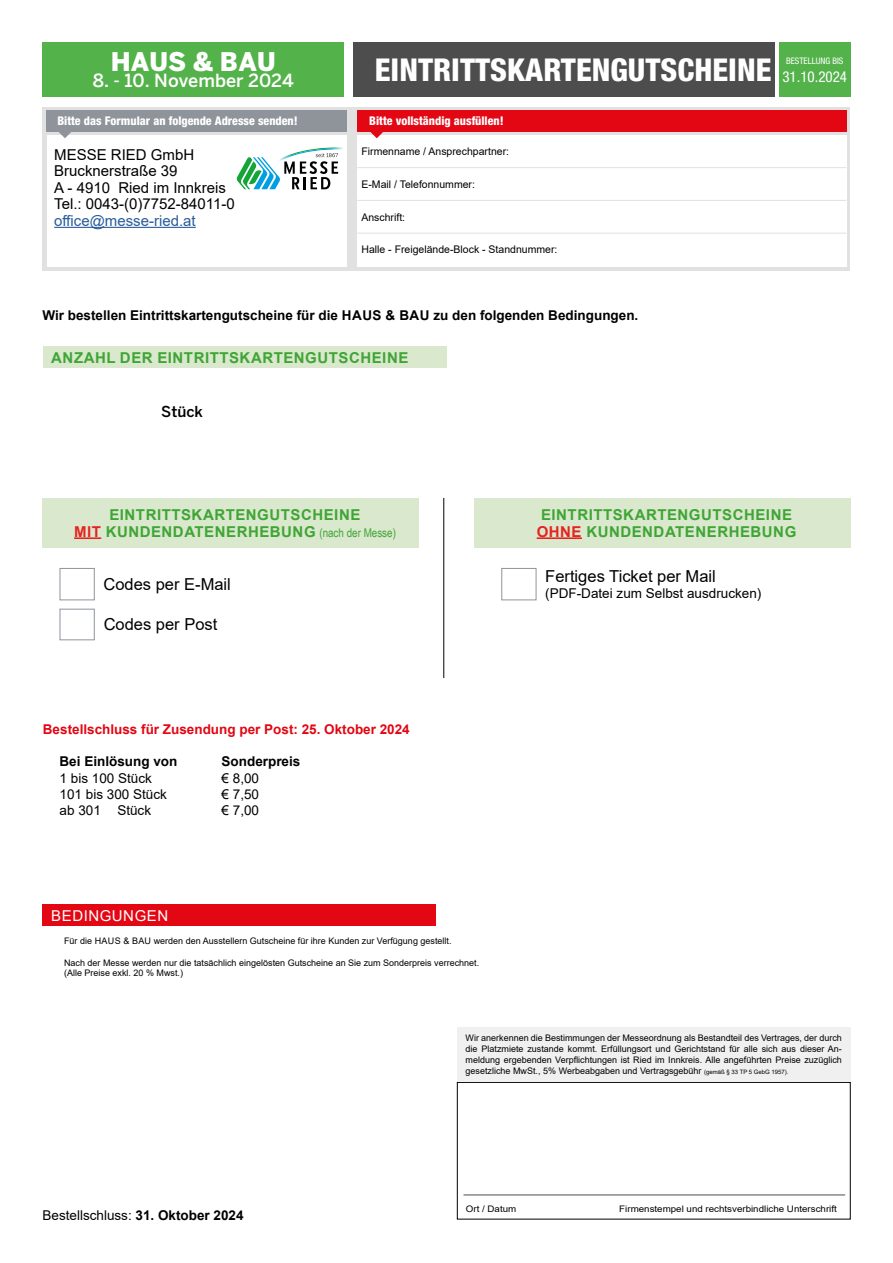
<style>
.page{position:relative;width:893px;height:1263px;background:#fff}
.page>*{position:absolute;margin:0;border:0;box-sizing:border-box;transform-origin:0 0}
.t1{font:800 condensed 31.5px "Helvetica Neue LT Std";color:#fff}
.t2{font:900 25.5px "Benton Sans";color:#fff}
.t3{font:500 18px "Benton Sans";color:#fff}
.t4{font:16.5px "Arial";color:#000}
.t5{font:700 15px/16.5px "Arial";letter-spacing:.035em;color:#3fa535;text-align:center}
.t6{font:15px/16.5px "Arial";color:#000}
.t7{font:15px "Arial";color:#275b9b}
.t8{font:15px "Arial";letter-spacing:.035em;color:#fff}
.t9{font:condensed 15px "Helvetica Neue LT Std";color:#fff}
.t10{font:500 15px "Benton Sans";color:#000}
.t11{font:700 13.5px "Arial";color:#000}
.t12{font:13.5px "Arial";color:#000}
.t13{font:13.5px "Arial";color:#010202}
.t14{font:700 13.5px "Arial";color:#e30613}
.t15{font:700 13.5px "Arial";color:#010202}
.t16{font:800 condensed 12px "Helvetica Neue LT Std";color:#fff}
.t17{font:10.5px "Arial";color:#000}
.t18{font:9px/10.8px "Arial";color:#000}
.t19{font:9px "Arial";color:#000;scale:1.08 1}
.t20{font:condensed 9px "Helvetica Neue LT Std";color:#fff}
.s1{color:#e52321}
.s2{font-family:"Arial Narrow";font-weight:400;font-size:12px}
.s3{font-weight:700}
.s4{font-size:6px}
</style>
<div class="page">
<div style="left:43px;top:107px;width:807px;height:163px;background:#e1e1e1"></div>
<div style="left:47px;top:135px;width:300px;height:132px;background:#fff"></div>
<div style="left:47px;top:111px;width:300px;height:21px;background:#8f949b"></div>
<svg style="left:59px;top:132px;width:12px;height:6px"></svg>
<hr style="left:54px;top:227px;width:142px;height:1px;background:#275b9b">
<svg style="left:237px;top:147px;width:106px;height:42px"></svg>
<div style="left:357px;top:135px;width:489px;height:132px;background:#fff"></div>
<hr style="left:357px;top:167px;width:489px;height:1px;background:#e1e1e1">
<hr style="left:357px;top:200px;width:489px;height:1px;background:#e1e1e1">
<hr style="left:357px;top:233px;width:489px;height:1px;background:#e1e1e1">
<div style="left:357px;top:111px;width:489px;height:21px;background:#e30613"></div>
<svg style="left:370px;top:132px;width:13px;height:6px"></svg>
<div style="left:779px;top:43px;width:71px;height:54px;background:#53b24a"></div>
<div style="left:43px;top:43px;width:301px;height:54px;background:#53b24a"></div>
<div style="left:354px;top:43px;width:421px;height:54px;background:#4d4d4d"></div>
<div style="left:43px;top:347px;width:403px;height:21px;background:#dae8ce"></div>
<div style="left:43px;top:904px;width:393px;height:22px;background:#e30613"></div>
<div style="left:60px;top:609px;width:35px;height:31px;border:1px solid #8f949b"></div>
<div style="left:60px;top:568px;width:35px;height:32px;border:1px solid #8f949b"></div>
<div style="left:43px;top:498px;width:376px;height:50px;background:#dae8ce"></div>
<hr style="left:74px;top:537px;width:27px;height:2px;background:#e52321">
<div style="left:474px;top:498px;width:376px;height:50px;background:#dae8ce"></div>
<hr style="left:537px;top:537px;width:45px;height:2px;background:#e52321">
<div style="left:501px;top:568px;width:35px;height:32px;border:1px solid #8f949b"></div>
<hr style="left:443px;top:498px;width:1px;height:180px;background:#000">
<div style="left:457px;top:1082px;width:393px;height:137px;border:1px solid #000"></div>
<div style="left:457px;top:1027px;width:393px;height:54px;background:#f0f0f0"></div>
<hr style="left:463px;top:1195px;width:382px;height:1px;background:#4d4d4d">
<h2 class="t2" style="left:111px;top:46px;width:166px">HAUS &amp; BAU</h2>
<h3 class="t3" style="left:93px;top:70px;width:202px">8. - 10. November 2024</h3>
<h3 class="t16" style="left:57px;top:114px;width:242px">Bitte das Formular an folgende Adresse senden!</h3>
<h3 class="t6" style="left:54px;top:146px;width:182px">MESSE RIED GmbH<br>Brucknerstraße 39<br>A - 4910 Ried im Innkreis<br>Tel.: 0043-(0)7752-84011-0</h3>
<h3 class="t7" style="left:54px;top:210px;width:143px">office@messe-ried.at</h3>
<h1 class="t1" style="left:375px;top:50px;width:398px">EINTRITTSKARTENGUTSCHEINE</h1>
<p class="t20" style="left:786px;top:56px;width:59px">BESTELLUNG BIS</p>
<h3 class="t9" style="left:782px;top:68px;width:66px">31.10.2024</h3>
<h3 class="t16" style="left:369px;top:114px;width:136px">Bitte vollständig ausfüllen!</h3>
<p class="t17" style="left:361px;top:144px;width:149px">Firmenname / Ansprechpartner:</p>
<p class="t17" style="left:361px;top:177px;width:115px">E-Mail / Telefonnummer:</p>
<p class="t17" style="left:361px;top:210px;width:45px">Anschrift:</p>
<p class="t17" style="left:361px;top:242px;width:198px">Halle - Freigelände-Block - Standnummer:</p>
<h3 class="t11" style="left:43px;top:305px;width:597px">Wir bestellen Eintrittskartengutscheine für die HAUS &amp; BAU zu den folgenden Bedingungen.</h3>
<h3 class="t5" style="left:51px;top:349px;width:359px">ANZAHL DER EINTRITTSKARTENGUTSCHEINE</h3>
<h3 class="t10" style="left:161px;top:402px;width:43px">Stück</h3>
<h3 class="t5" style="left:74px;top:507px;width:323px">EINTRITTSKARTENGUTSCHEINE<br><span class="s1">MIT</span> KUNDENDATENERHEBUNG <span class="s2">(nach der Messe)</span></h3>
<h3 class="t5" style="left:537px;top:507px;width:261px;text-align:left">EINTRITTSKARTENGUTSCHEINE<br><span class="s1">OHNE</span> KUNDENDATENERHEBUNG</h3>
<h3 class="t4" style="left:545px;top:565px;width:172px">Fertiges Ticket per Mail</h3>
<h3 class="t12" style="left:545px;top:584px;width:218px">(PDF-Datei zum Selbst ausdrucken)</h3>
<h3 class="t4" style="left:104px;top:573px;width:129px">Codes per E-Mail</h3>
<h3 class="t4" style="left:104px;top:613px;width:115px">Codes per Post</h3>
<h3 class="t14" style="left:43px;top:719px;width:368px">Bestellschluss für Zusendung per Post: 25. Oktober 2024</h3>
<h3 class="t15" style="left:60px;top:752px;width:119px">Bei Einlösung von</h3>
<h3 class="t15" style="left:222px;top:752px;width:80px">Sonderpreis</h3>
<h3 class="t13" style="left:60px;top:769px;width:94px">1 bis 100 Stück</h3>
<h3 class="t13" style="left:222px;top:769px;width:39px">€ 8,00</h3>
<h3 class="t13" style="left:60px;top:785px;width:109px">101 bis 300 Stück</h3>
<h3 class="t13" style="left:222px;top:785px;width:39px">€ 7,50</h3>
<h3 class="t13" style="left:60px;top:801px;width:93px">ab 301 Stück</h3>
<h3 class="t13" style="left:222px;top:801px;width:39px">€ 7,00</h3>
<h3 class="t8" style="left:51px;top:905px;width:118px">BEDINGUNGEN</h3>
<p class="t18" style="left:64px;top:935px;width:389px">Für die HAUS &amp; BAU werden den Ausstellern Gutscheine für ihre Kunden zur Verfügung gestellt.</p>
<p class="t18" style="left:64px;top:957px;width:417px">Nach der Messe werden nur die tatsächlich eingelösten Gutscheine an Sie zum Sonderpreis verrechnet. (Alle Preise exkl. 20 % Mwst.)</p>
<h3 class="t12" style="left:43px;top:1206px;width:203px">Bestellschluss: <span class="s3">31. Oktober 2024</span></h3>
<p class="t18" style="left:466px;top:1032px;width:378px;text-align:justify">Wir anerkennen die Bestimmungen der Messeordnung als Bestandteil des Vertrages, der durch die Platzmiete zustande kommt. Erfüllungsort und Gerichtstand für alle sich aus dieser An&shy;meldung ergebenden Verpflichtungen ist Ried im Innkreis. Alle angeführten Preise zuzüglich gesetzliche MwSt., 5% Werbeabgaben und Vertragsgebühr <span class="s4">(gemäß § 33 TP 5 GebG 1957).</span></p>
<p class="t19" style="left:466px;top:1202px;width:48px">Ort / Datum</p>
<p class="t19" style="left:619px;top:1202px;width:203px">Firmenstempel und rechtsverbindliche Unterschrift</p>
</div>
